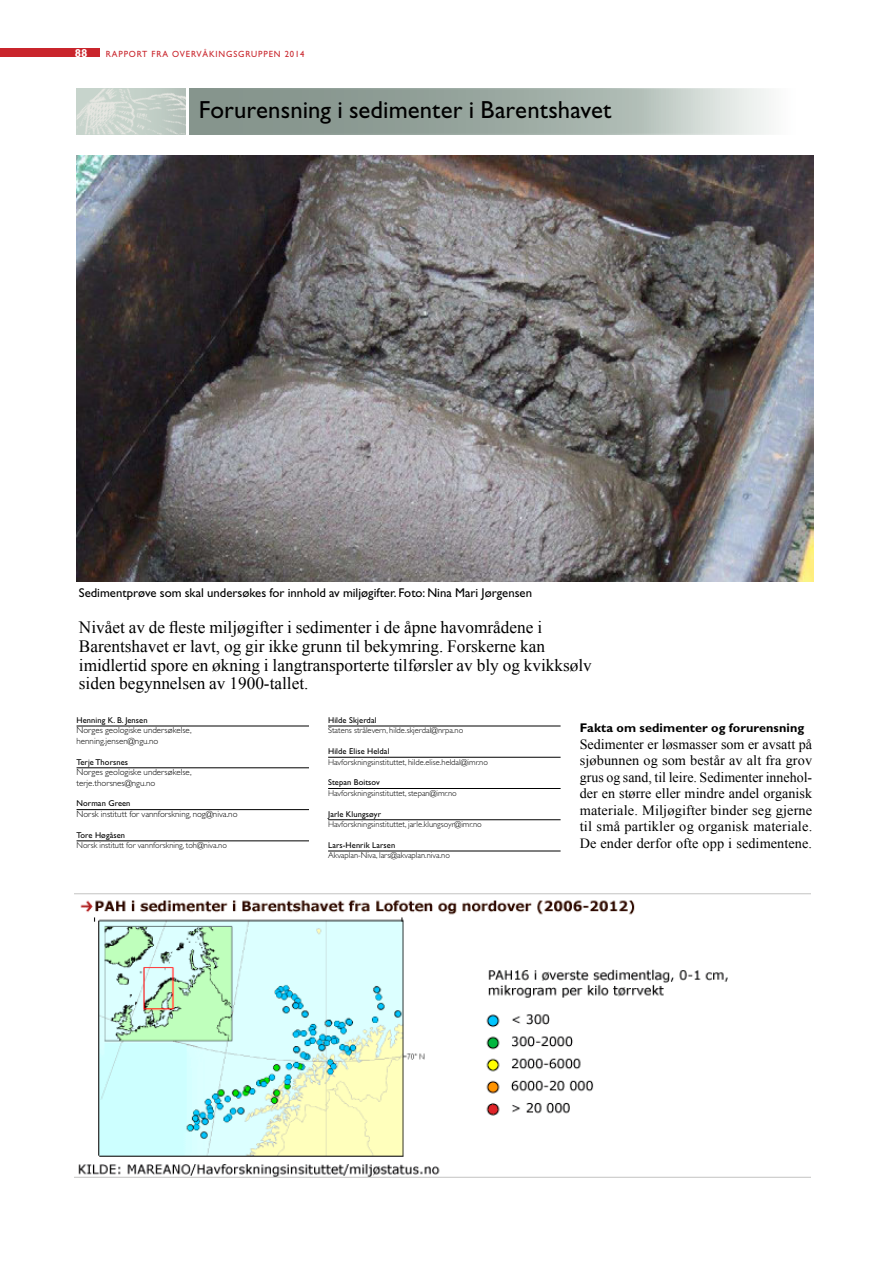
<style>
.page{position:relative;width:893px;height:1263px;background:#fff}
.page>*{position:absolute;margin:0;border:0;box-sizing:border-box;transform-origin:0 0}
.t1{font:24.75px "Gill Sans";color:#000}
.t2{font:17.25px/18.8px "Times New Roman";color:#000}
.t3{font:14.1px/16.5px "Times New Roman";letter-spacing:.005em;color:#000;text-align:justify}
.t4{font:12.75px "Gill Sans";color:#000}
.t5{font:700 12.6px "Gill Sans";letter-spacing:.01em;color:#000}
.t6{font:700 11.55px "Gill Sans";color:#fff}
.t7{font:300 9px/10.5px "Gill Sans";color:#000}
.t8{font:9px "Gill Sans";letter-spacing:.1em;color:#c9252c;scale:.96 1}
.t9{font:300 8.4px "Gill Sans";color:#000}
.t10{font:8.4px "Gill Sans";letter-spacing:.01em;color:#000}
</style>
<div class="page">
<div style="left:0;top:48px;width:99px;height:9px;background:#c9252c"></div>
<svg style="left:191px;top:90px;width:578px;height:42px;background:#a2afa8"></svg>
<div style="left:189px;top:88px;width:623px;height:46px;border:1px solid #fff"></div>
<img style="left:77px;top:88px;width:109px;height:46px">
<hr style="left:77px;top:726px;width:232px;height:1px;background:#000">
<hr style="left:77px;top:767px;width:232px;height:1px;background:#000">
<hr style="left:77px;top:809px;width:232px;height:1px;background:#000">
<hr style="left:77px;top:841px;width:232px;height:1px;background:#000">
<hr style="left:328px;top:726px;width:233px;height:1px;background:#000">
<hr style="left:328px;top:757px;width:233px;height:1px;background:#000">
<hr style="left:328px;top:788px;width:233px;height:1px;background:#000">
<hr style="left:328px;top:819px;width:233px;height:1px;background:#000">
<hr style="left:328px;top:851px;width:233px;height:1px;background:#000">
<img style="left:74px;top:893px;width:736px;height:285px">
<img style="left:77px;top:155px;width:737px;height:426px">
<h3 class="t6" style="left:75px;top:47px;width:14px">88</h3>
<p class="t8" style="left:106px;top:49px;width:208px">RAPPORT FRA OVERVÅKINGSGRUPPEN 2014</p>
<h1 class="t1" style="left:199px;top:95px;width:414px">Forurensning i sedimenter i Barentshavet</h1>
<h3 class="t4" style="left:79px;top:585px;width:455px">Sedimentprøve som skal undersøkes for innhold av miljøgifter. Foto: Nina Mari Jørgensen</h3>
<p class="t2" style="left:79px;top:618px;width:514px">Nivået av de fleste miljøgifter i sedimenter i de åpne havområdene i Barentshavet er lavt, og gir ikke grunn til bekymring. Forskerne kan imidlertid spore en økning i langtransporterte tilførsler av bly og kvikksølv siden begynnelsen av 1900-tallet.</p>
<p class="t10" style="left:77px;top:715px;width:73px">Henning K. B. Jensen</p>
<p class="t7" style="left:77px;top:725px;width:117px">Norges geologiske undersøkelse, henning.jensen@ngu.no</p>
<p class="t10" style="left:77px;top:757px;width:53px">Terje Thorsnes</p>
<p class="t7" style="left:77px;top:767px;width:117px">Norges geologiske undersøkelse, terje.thorsnes@ngu.no</p>
<p class="t10" style="left:77px;top:799px;width:55px">Norman Green</p>
<p class="t7" style="left:77px;top:809px;width:162px">Norsk institutt for vannforskning, nog@niva.no</p>
<p class="t10" style="left:77px;top:830px;width:50px">Tore Høgåsen</p>
<p class="t9" style="left:77px;top:841px;width:152px">Norsk institutt for vannforskning, toh@niva.no</p>
<p class="t10" style="left:328px;top:715px;width:50px">Hilde Skjerdal</p>
<p class="t9" style="left:328px;top:726px;width:137px">Statens strålevern, hilde.skjerdal@nrpa.no</p>
<p class="t10" style="left:328px;top:746px;width:63px">Hilde Elise Heldal</p>
<p class="t9" style="left:328px;top:757px;width:161px">Havforskningsinstituttet, hilde.elise.heldal@imr.no</p>
<p class="t10" style="left:328px;top:778px;width:53px">Stepan Boitsov</p>
<p class="t9" style="left:328px;top:788px;width:130px">Havforskningsinstituttet, stepan@imr.no</p>
<p class="t10" style="left:328px;top:809px;width:54px">Jarle Klungsøyr</p>
<p class="t9" style="left:328px;top:820px;width:155px">Havforskningsinstituttet, jarle.klungsoyr@imr.no</p>
<p class="t10" style="left:328px;top:840px;width:69px">Lars-Henrik Larsen</p>
<p class="t9" style="left:328px;top:851px;width:123px">Akvaplan-Niva, lars@akvaplan.niva.no</p>
<h3 class="t5" style="left:580px;top:720px;width:226px">Fakta om sedimenter og forurensning</h3>
<p class="t3" style="left:580px;top:735px;width:234px">Sedimenter er løsmasser som er avsatt på sjøbunnen og som består av alt fra grov grus og sand, til leire. Sedimenter innehol&shy;der en større eller mindre andel organisk materiale. Miljøgifter binder seg gjerne til små partikler og organisk materiale.<br>De ender derfor ofte opp i sedimentene.</p>
</div>
